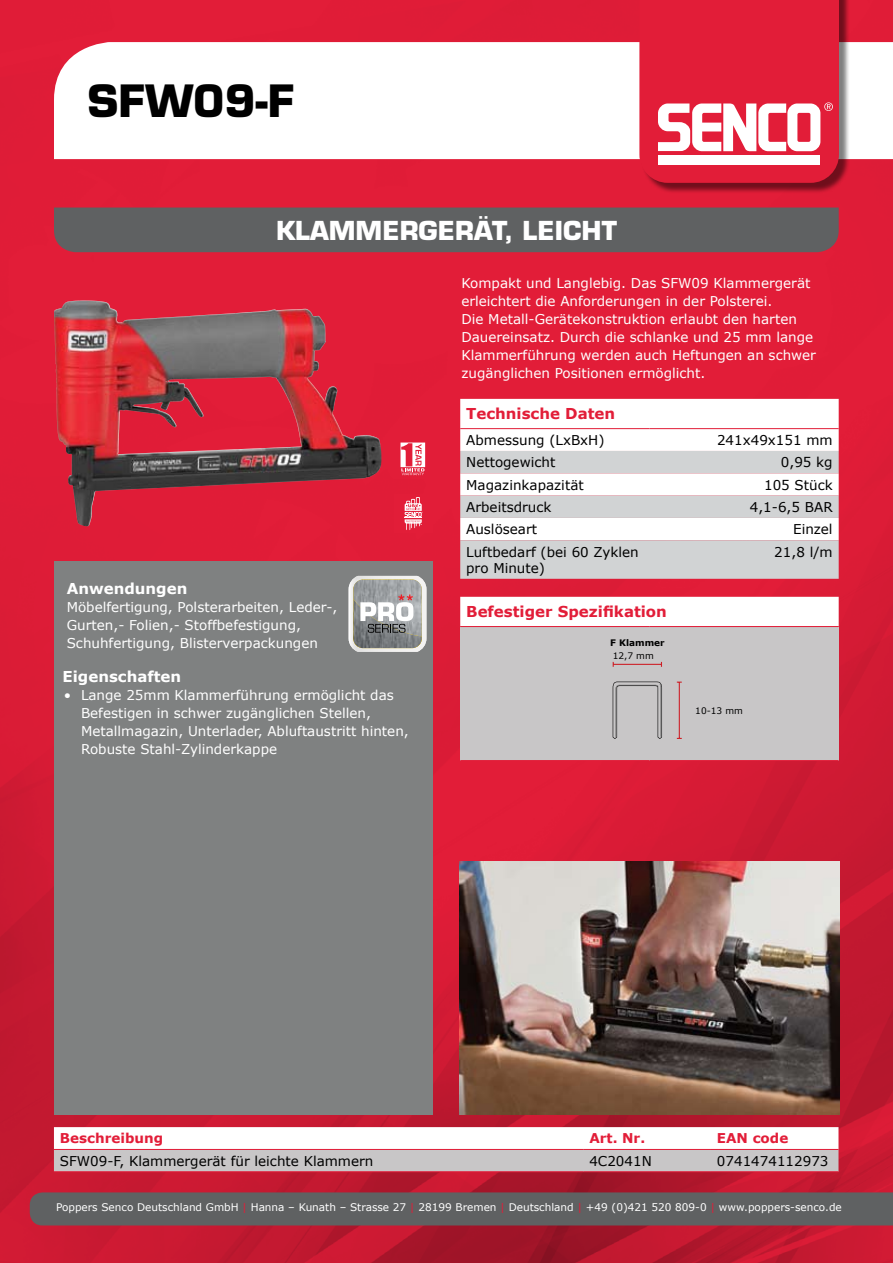
<style>
.page{position:relative;width:893px;height:1263px;background:#fff}
.page>*{position:absolute;margin:0;border:0;box-sizing:border-box;transform-origin:0 0}
.t1{font:700 43.5px "Eurostile LT Std";color:#000}
.t2{font:700 25.5px "Eurostile LT Std";color:#fff}
.t3{font:700 15px "Verdana";color:#e21d38}
.t4{font:700 15px "Verdana";color:#fff}
.t5{font:13.5px/18px "Verdana";color:#fff}
.t6{font:13.5px/16.2px "Verdana";color:#000}
.t7{font:700 13.5px "Verdana";color:#e21d38}
.t8{font:10.5px "Verdana";color:#fff}
.t9{font:9px "Verdana";color:#000}
.t10{font:700 9px "Verdana";color:#000}
.s1{color:#e21d38}
</style>
<div class="page">
<img style="left:0;top:0;width:893px;height:1263px">
<div style="left:30px;top:1192px;width:863px;height:33px;background:#5f6162"></div>
<svg style="left:54px;top:1127px;width:784px;height:44px"></svg>
<hr style="left:54px;top:1149px;width:529px;height:1px;background:#e21d38">
<hr style="left:54px;top:1171px;width:529px;height:1px;background:#e21d38">
<hr style="left:583px;top:1149px;width:128px;height:1px;background:#e21d38">
<hr style="left:583px;top:1171px;width:128px;height:1px;background:#e21d38">
<hr style="left:711px;top:1149px;width:127px;height:1px;background:#e21d38">
<hr style="left:711px;top:1171px;width:127px;height:1px;background:#e21d38">
<svg style="left:460px;top:399px;width:379px;height:227px"></svg>
<svg style="left:460px;top:451px;width:379px;height:128px;fill:#d1d3d4"></svg>
<div style="left:460px;top:626px;width:379px;height:134px;background:#c8c6c7"></div>
<hr style="left:460px;top:428px;width:189px;height:1px;background:#e21d38">
<hr style="left:649px;top:428px;width:190px;height:1px;background:#e21d38">
<hr style="left:460px;top:626px;width:189px;height:1px;background:#e21d38">
<hr style="left:649px;top:626px;width:190px;height:1px;background:#e21d38">
<hr style="left:460px;top:760px;width:189px;height:1px;background:#e21d38">
<hr style="left:649px;top:760px;width:190px;height:1px;background:#e21d38">
<img style="left:460px;top:861px;width:380px;height:253px">
<hr style="left:613px;top:664px;width:48px;height:1px;background:#cd2027">
<hr style="left:679px;top:682px;width:1px;height:56px;background:#cd2027">
<svg style="left:613px;top:682px;width:49px;height:57px"></svg>
<div style="left:394px;top:495px;width:38px;height:38px;background:#e21d38"></div>
<svg style="left:405px;top:497px;width:18px;height:33px"></svg>
<div style="left:394px;top:440px;width:38px;height:38px;background:#e21d38"></div>
<svg style="left:400px;top:442px;width:25px;height:33px"></svg>
<img style="left:54px;top:300px;width:327px;height:226px">
<div style="left:54px;top:208px;width:785px;height:44px;background:#5f6162"></div>
<svg style="left:54px;top:42px;width:839px;height:117px"></svg>
<div style="left:54px;top:561px;width:378px;height:553px;background:#7f8181"></div>
<svg style="left:349px;top:576px;width:77px;height:76px"></svg>
<div style="left:641px;top:0;width:209px;height:193px;background:#000;opacity:.5"></div>
<svg style="left:639px;top:0;width:200px;height:183px"></svg>
<h1 class="t1" style="left:88px;top:74px;width:208px">SFW09-F</h1>
<h2 class="t2" style="left:276px;top:215px;width:342px">KLAMMERGERÄT, LEICHT</h2>
<p class="t4" style="left:67px;top:579px;width:122px">Anwendungen</p>
<p class="t5" style="left:67px;top:598px;width:272px">Möbelfertigung, Polsterarbeiten, Leder-,<br>Gurten,- Folien,- Stoffbefestigung,<br>Schuhfertigung, Blisterverpackungen</p>
<p class="t4" style="left:63px;top:667px;width:120px">Eigenschaften</p>
<p class="t5" style="left:81px;top:686px;width:329px;text-indent:-17px">• Lange 25mm Klammerführung ermöglicht das Befestigen in schwer zugänglichen Stellen, Metallmagazin, Unterlader, Abluftaustritt hinten, Robuste Stahl-Zylinderkappe</p>
<p class="t5" style="left:461px;top:274px;width:356px">Kompakt und Langlebig. Das SFW09 Klammergerät erleichtert die Anforderungen in der Polsterei.<br>Die Metall-Gerätekonstruktion erlaubt den harten Dauereinsatz. Durch die schlanke und 25 mm lange Klammerführung werden auch Heftungen an schwer zugänglichen Positionen ermöglicht.</p>
<p class="t3" style="left:466px;top:404px;width:150px">Technische Daten</p>
<p class="t6" style="left:466px;top:432px;width:140px">Abmessung (LxBxH)</p>
<p class="t6" style="left:717px;top:432px;width:117px">241x49x151 mm</p>
<p class="t6" style="left:466px;top:454px;width:91px">Nettogewicht</p>
<p class="t6" style="left:781px;top:454px;width:53px">0,95 kg</p>
<p class="t6" style="left:466px;top:476px;width:119px">Magazinkapazität</p>
<p class="t6" style="left:764px;top:476px;width:70px">105 Stück</p>
<p class="t6" style="left:466px;top:499px;width:87px">Arbeitsdruck</p>
<p class="t6" style="left:750px;top:499px;width:84px">4,1-6,5 BAR</p>
<p class="t6" style="left:466px;top:521px;width:72px">Auslöseart</p>
<p class="t6" style="left:793px;top:521px;width:41px">Einzel</p>
<p class="t6" style="left:466px;top:543px;width:174px">Luftbedarf (bei 60 Zyklen pro Minute)</p>
<p class="t6" style="left:774px;top:543px;width:60px">21,8 l/m</p>
<p class="t3" style="left:466px;top:602px;width:202px">Befestiger Spezifikation</p>
<p class="t10" style="left:610px;top:637px;width:56px">F Klammer</p>
<p class="t9" style="left:613px;top:649px;width:43px">12,7 mm</p>
<p class="t9" style="left:695px;top:705px;width:49px">10-13 mm</p>
<p class="t7" style="left:60px;top:1130px;width:105px">Beschreibung</p>
<p class="t7" style="left:589px;top:1130px;width:57px">Art. Nr.</p>
<p class="t7" style="left:717px;top:1130px;width:73px">EAN code</p>
<p class="t6" style="left:60px;top:1152px;width:315px">SFW09-F, Klammergerät für leichte Klammern</p>
<p class="t6" style="left:589px;top:1152px;width:64px">4C2041N</p>
<p class="t6" style="left:717px;top:1152px;width:113px">0741474112973</p>
<p class="t8" style="left:56px;top:1200px;width:787px">Poppers Senco Deutschland GmbH <span class="s1">|</span> Hanna – Kunath – Strasse 27 <span class="s1">|</span> 28199 Bremen <span class="s1">|</span> Deutschland <span class="s1">|</span> +49 (0)421 520 809-0 <span class="s1">|</span> www.poppers-senco.de</p>
</div>
